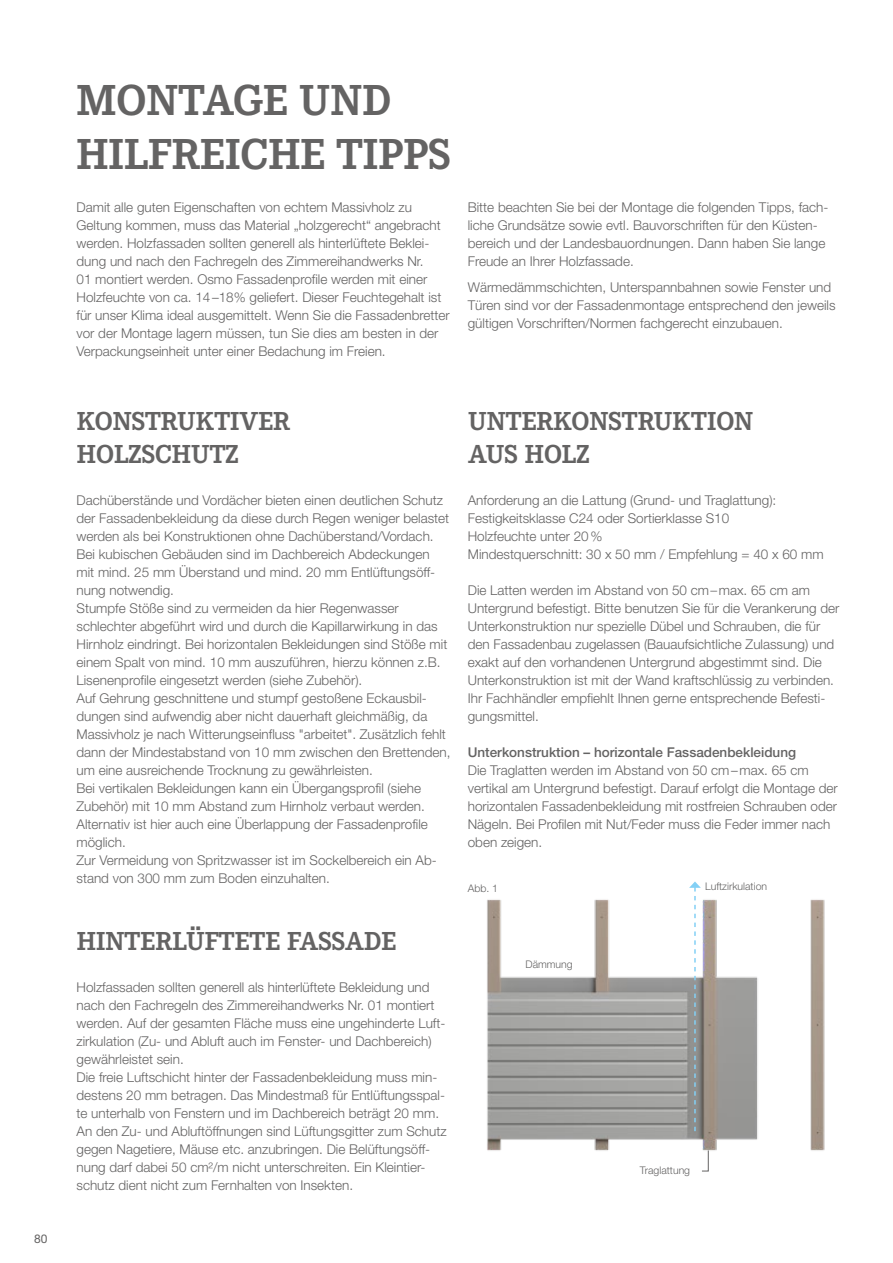
<style>
.page{position:relative;width:893px;height:1263px;background:#fff}
.page>*{position:absolute;margin:0;border:0;box-sizing:border-box;transform-origin:0 0}
.t1{font:700 45px/54px "Corporate E Pro";color:#646363}
.t2{font:700 27px/32.4px "Corporate E Pro";color:#646363}
.t3{font:300 13.5px/18px "Helvetica Neue";color:#646363}
.t4{font:500 13.5px "Helvetica Neue";color:#646363}
.t5{font:12px "Helvetica Neue";color:#646363}
.t6{font:300 10.5px "Helvetica Neue";color:#646363}
.s1{font-stretch:condensed}
</style>
<div class="page">
<img style="left:487px;top:899px;width:338px;height:252px">
<svg style="left:701px;top:1150px;width:8px;height:22px"></svg>
<svg style="left:689px;top:881px;width:12px;height:250px"></svg>
<p class="t5" style="left:34px;top:1231px;width:15px">80</p>
<h1 class="t1" style="left:77px;top:71px;width:376px">MONTAGE UND<br>HILFREICHE TIPPS</h1>
<p class="t3" style="left:77px;top:198px;width:375px">Damit alle guten Eigenschaften von echtem Massivholz zu Geltung kommen, muss das Material „holzgerecht“ angebracht werden. Holzfassaden sollten generell als hinterlüftete Beklei&shy;dung und nach den Fachregeln des Zimmereihandwerks Nr.<br>01 montiert werden. Osmo Fassadenprofile werden mit einer Holzfeuchte von ca. 14–18% geliefert. Dieser Feuchtegehalt ist für unser Klima ideal ausgemittelt. Wenn Sie die Fassadenbretter vor der Montage lagern müssen, tun Sie dies am besten in der Verpackungseinheit unter einer Bedachung im Freien.</p>
<p class="t3" style="left:468px;top:198px;width:362px">Bitte beachten Sie bei der Montage die folgenden Tipps, fach&shy;liche Grundsätze sowie evtl. Bauvorschriften für den Küsten&shy;bereich und der Landesbauordnungen. Dann haben Sie lange Freude an Ihrer Holzfassade.</p>
<p class="t3" style="left:468px;top:278px;width:369px">Wärmedämmschichten, Unterspannbahnen sowie Fenster und<br>Türen sind vor der Fassadenmontage entsprechend den jeweils gültigen Vorschriften/Normen fachgerecht einzubauen.</p>
<h2 class="t2" style="left:77px;top:404px;width:215px">KONSTRUKTIVER<br>HOLZSCHUTZ</h2>
<h2 class="t2" style="left:468px;top:404px;width:287px">UNTERKONSTRUKTION<br>AUS HOLZ</h2>
<p class="t3" style="left:77px;top:491px;width:376px">Dachüberstände und Vordächer bieten einen deutlichen Schutz der Fassadenbekleidung da diese durch Regen weniger belastet werden als bei Konstruktionen ohne Dachüberstand/Vordach.<br>Bei kubischen Gebäuden sind im Dachbereich Abdeckungen mit mind. 25 mm Überstand und mind. 20 mm Entlüftungsöff&shy;nung notwendig.<br>Stumpfe Stöße sind zu vermeiden da hier Regenwasser schlechter abgeführt wird und durch die Kapillarwirkung in das Hirnholz eindringt. Bei horizontalen Bekleidungen sind Stöße mit einem Spalt von mind. 10 mm auszuführen, hierzu können z.B.<br>Lisenenprofile eingesetzt werden (siehe Zubehör).<br>Auf Gehrung geschnittene und stumpf gestoßene Eckausbil&shy;dungen sind aufwendig aber nicht dauerhaft gleichmäßig, da Massivholz je nach Witterungseinfluss "arbeitet". Zusätzlich fehlt dann der Mindestabstand von 10 mm zwischen den Brettenden, um eine ausreichende Trocknung zu gewährleisten.<br>Bei vertikalen Bekleidungen kann ein Übergangsprofil (siehe Zubehör) mit 10 mm Abstand zum Hirnholz verbaut werden.<br>Alternativ ist hier auch eine Überlappung der Fassadenprofile möglich.<br>Zur Vermeidung von Spritzwasser ist im Sockelbereich ein Ab&shy;stand von 300 mm zum Boden einzuhalten.</p>
<p class="t3" style="left:468px;top:491px;width:357px">Anforderung an die Lattung (Grund- und Traglattung):<br>Festigkeitsklasse C24 oder Sortierklasse S10<br>Holzfeuchte unter 20%<br>Mindestquerschnitt: 30 x 50 mm / Empfehlung = 40 x 60 mm</p>
<p class="t3" style="left:468px;top:581px;width:373px">Die Latten werden im Abstand von 50 cm<span class="s1">–</span>max. 65 cm am Untergrund befestigt. Bitte benutzen Sie für die Verankerung der Unterkonstruktion nur spezielle Dübel und Schrauben, die für den Fassadenbau zugelassen (Bauaufsichtliche Zulassung) und exakt auf den vorhandenen Untergrund abgestimmt sind. Die Unterkonstruktion ist mit der Wand kraftschlüssig zu verbinden.<br>Ihr Fachhändler empfiehlt Ihnen gerne entsprechende Befesti&shy;gungsmittel.</p>
<p class="t4" style="left:468px;top:744px;width:330px">Unterkonstruktion – horizontale Fassadenbekleidung</p>
<p class="t3" style="left:468px;top:761px;width:372px">Die Traglatten werden im Abstand von 50 cm–max. 65 cm vertikal am Untergrund befestigt. Darauf erfolgt die Montage der horizontalen Fassadenbekleidung mit rostfreien Schrauben oder Nägeln. Bei Profilen mit Nut/Feder muss die Feder immer nach oben zeigen.</p>
<p class="t6" style="left:705px;top:880px;width:64px">Luftzirkulation</p>
<p class="t6" style="left:468px;top:881px;width:32px">Abb. 1</p>
<h2 class="t2" style="left:77px;top:923px;width:321px">HINTERLÜFTETE FASSADE</h2>
<p class="t3" style="left:77px;top:978px;width:372px">Holzfassaden sollten generell als hinterlüftete Bekleidung und nach den Fachregeln des Zimmereihandwerks Nr. 01 montiert werden. Auf der gesamten Fläche muss eine ungehinderte Luft&shy;zirkulation (Zu- und Abluft auch im Fenster- und Dachbereich) gewährleistet sein.<br>Die freie Luftschicht hinter der Fassadenbekleidung muss min&shy;destens 20 mm betragen. Das Mindestmaß für Entlüftungsspal&shy;te unterhalb von Fenstern und im Dachbereich beträgt 20 mm.<br>An den Zu- und Abluftöffnungen sind Lüftungsgitter zum Schutz gegen Nagetiere, Mäuse etc. anzubringen. Die Belüftungsöff&shy;nung darf dabei 50 cm²/m nicht unterschreiten. Ein Kleintier&shy;schutz dient nicht zum Fernhalten von Insekten.</p>
<p class="t6" style="left:525px;top:957px;width:49px">Dämmung</p>
<p class="t6" style="left:640px;top:1164px;width:52px">Traglattung</p>
</div>
